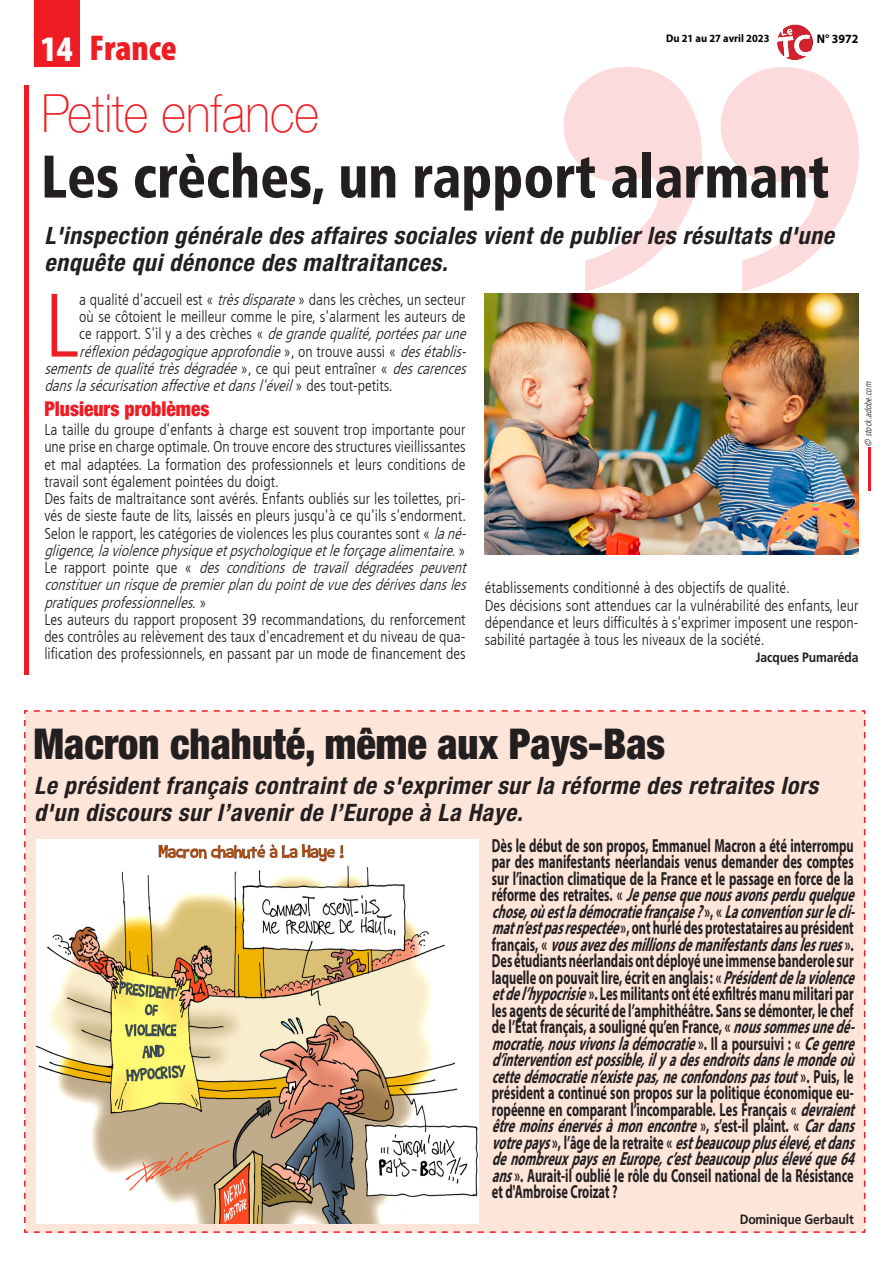
<style>
.page{position:relative;width:893px;height:1263px;background:#fff}
.page>*{position:absolute;margin:0;border:0;box-sizing:border-box;transform-origin:0 0}
._6_-_TEXTE{font:300 condensed 89.85px "Frutiger LT";color:#ee1d23}
._3_-_TITRE{font:900 condensed 60px "Frutiger LT Std";color:#231f20;scale:.9 1}
._3_-_TITRE-2{font:100 52.5px "Helvetica Neue";color:#ee1d23;scale:.9 1}
._7_-_INTERTITRE{font:900 condensed 42.6px "Helvetica Neue";color:#231f20;scale:.95 1}
.t1{font:900 condensed 36px "Myriad Pro";color:#ee1d23}
.t2{font:900 condensed 36px "Myriad Pro";color:#fff}
._5_-_CHAPO{font:italic 700 condensed 24px/27px "Helvetica Neue LT Std";letter-spacing:.025em;color:#231f20}
._7_-_INTERTITRE-2{font:900 condensed 20.4px "Helvetica Neue";color:#ee1d23;scale:.95 1}
.BREVE_2_-_SURTITRE{font:700 18.9px/16.5px "Myriad Pro";color:#231f20;scale:.65 1}
._6_-_TEXTE-2{font:300 condensed 15.75px/17.2px "Frutiger LT";color:#231f20;text-align:justify}
._6_-_TEXTE-3{font:italic 300 condensed 15.75px/17.2px "Frutiger LT";color:#231f20;text-align:justify}
._8_-_SIGNATURE{font:700 13.5px "Frutiger LT Std";letter-spacing:-.01em;color:#231f20;scale:.9 1}
.t3{font:700 12.6px "Myriad Pro";color:#000;scale:.95 1}
.t4{font:700 10.95px "Myriad Pro";color:#000;scale:.95 1}
.auteur_photo{font:italic 300 condensed 9.45px "Frutiger LT";color:#231f20;scale:.95 1}
.s1{font-style:italic}
.s2{font-style:normal}
</style>
<div class="page">
<img style="left:777px;top:24px;width:35px;height:35px">
<svg style="left:564px;top:67px;width:295px;height:224px;fill:#fcdbdc"></svg>
<div style="left:33px;top:0;width:47px;height:67px;background:#ee1d23"></div>
<hr style="left:868px;top:448px;width:3px;height:43px;background:#ee1d23">
<hr style="left:24px;top:86px;width:4px;height:589px;background:#ee1d23">
<img style="left:485px;top:293px;width:374px;height:261px">
<div style="left:24px;top:710px;width:842px;height:523px;background:#fde5da"></div>
<img style="left:36px;top:839px;width:442px;height:384px">
<p class="t2" style="left:41px;top:26px;width:33px">14</p>
<p class="t1" style="left:90px;top:25px;width:89px">France</p>
<p class="_3_-_TITRE-2" style="left:42px;top:74px;width:310px">Petite enfance</p>
<p class="t4" style="left:666px;top:32px;width:111px">Du 21 au 27 avril 2023</p>
<p class="t3" style="left:817px;top:31px;width:45px">N° 3972</p>
<p class="_3_-_TITRE" style="left:41px;top:141px;width:877px">Les crèches, un rapport alarmant</p>
<p class="_5_-_CHAPO" style="left:44px;top:222px;width:791px">L'inspection générale des affaires sociales vient de publier les résultats d'une enquête qui dénonce des maltraitances.</p>
<p class="_6_-_TEXTE" style="left:44px;top:275px;width:36px">L</p>
<p class="_6_-_TEXTE-2" style="left:79px;top:291px;width:388px">a qualité d'accueil est « <span class="s1">trèsdisparate</span>» dans les crèches, un secteur</p>
<p class="_6_-_TEXTE-2" style="left:79px;top:308px;width:388px">où se côtoient le meilleur comme le pire, s'alarment les auteurs de</p>
<p class="_6_-_TEXTE-3" style="left:79px;top:325px;width:393px"><span class="s2">c e r a p p o r t . S ' i l y a d e s c r è c h e s «</span> degrandequalité,portéesparune</p>
<p class="_6_-_TEXTE-3" style="left:79px;top:343px;width:393px">réflexionpédagogiqueapprofondie<span class="s2">» , o n t r o u v e a u s s i «</span> desétablis-</p>
<p class="_6_-_TEXTE-3" style="left:44px;top:360px;width:428px">sementsdequalitétrèsdégradée<span class="s2">» , c e q u i p e u t e n t r a î n e r «</span> descarences</p>
<p class="_6_-_TEXTE-3" style="left:44px;top:377px;width:350px">danslasécurisationaffectiveetdansl'éveil<span class="s2">» d e s t o u t - p e t i t s .</span></p>
<p class="_7_-_INTERTITRE-2" style="left:44px;top:396px;width:175px">Plusieurs problèmes</p>
<p class="_6_-_TEXTE-2" style="left:44px;top:421px;width:423px">La taille du groupe d'enfants à charge est souvent trop importante pour une prise en charge optimale. On trouve encore des structures vieillissantes et mal adaptées. La formation des professionnels et leurs conditions de travail sont également pointées du doigt.</p>
<p class="_6_-_TEXTE-2" style="left:44px;top:490px;width:428px;text-align:left">Des faits de maltraitance sont avérés. Enfants oubliés sur les toilettes, pri&shy;vés de sieste faute de lits, laissés en pleurs jusqu'à ce qu'ils s'endorment.<br>Selon le rapport, les catégories de violences les plus courantes sont « <span class="s1">lané&shy;gligence,laviolencephysiqueetpsychologiqueetleforçagealimentaire.</span>»</p>
<p class="_6_-_TEXTE-3" style="left:44px;top:559px;width:428px"><span class="s2">L e r a p p o r t p o i n t e q u e «</span> des conditions de travail dégradées peuvent constituerunrisquedepremierplandupointdevuedesdérivesdansles pratiquesprofessionnelles.<span class="s2">»</span></p>
<p class="_6_-_TEXTE-2" style="left:44px;top:611px;width:423px">Les auteurs du rapport proposent 39 recommandations, du renforcement des contrôles au relèvement des taux d'encadrement et du niveau de qua&shy;lification des professionnels, en passant par un mode de financement des</p>
<p class="auteur_photo" style="left:863px;top:447px;width:72px;rotate:-90deg">© stock.adobe.com</p>
<p class="_6_-_TEXTE-2" style="left:485px;top:579px;width:307px">établissements conditionné à des objectifs de qualité.</p>
<p class="_6_-_TEXTE-2" style="left:485px;top:597px;width:375px">Des décisions sont attendues car la vulnérabilité des enfants, leur dépendance et leurs difficultés à s'exprimer imposent une respon&shy;sabilité partagée à tous les niveaux de la société.</p>
<p class="_8_-_SIGNATURE" style="left:756px;top:650px;width:116px">Jacques Pumaréda</p>
<p class="_7_-_INTERTITRE" style="left:34px;top:718px;width:666px">Macron chahuté, même aux Pays-Bas</p>
<p class="_5_-_CHAPO" style="left:34px;top:773px;width:786px">Le président français contraint de s'exprimer sur la réforme des retraites lors d'un discours sur l’avenir de l’Europe à La Haye.</p>
<p class="BREVE_2_-_SURTITRE" style="left:492px;top:837px;width:568px">Dès le début de son propos, Emmanuel Macron a été interrompu par des manifestants néerlandais venus demander des comptes sur l’inaction climatique de la France et le passage en force de la r é f o r m e d e s r e t r a i t e s . « <span class="s1">Jepensequenousavonsperduquelque chose,oùestladémocratiefrançaise?</span>» , « <span class="s1">Laconventionsurlecli&shy;matn’estpasrespectée</span>», ont hurlé des protestataires au président f r a n ç a i s , « <span class="s1">vousavezdesmillionsdemanifestantsdanslesrues</span>» .<br>Des étudiants néerlandais ont déployé une immense banderole sur laquelle on pouvait lire, écrit en anglais : «<span class="s1">Présidentdelaviolence etdel’hypocrisie</span>». Les militants ont été exfiltrés manu militari par les agents de sécurité de l’amphithéâtre. Sans se démonter, le chef de l’État français, a souligné qu’en France, « <span class="s1">noussommesunedé&shy;mocratie,nousvivonsladémocratie</span>» . I l a p o u r s u i v i : « <span class="s1">Cegenre d’interventionestpossible,ilyadesendroitsdanslemondeoù cettedémocratien’existepas,neconfondonspastout</span>» . P u i s , l e président a continué son propos sur la politique économique eu&shy;ropéenne en comparant l’incomparable. Les Français « <span class="s1">devraient êtremoinsénervésàmonencontre</span>» , s ’ e s t - i l p l a i n t . « <span class="s1">Cardans votrepays</span>» , l ’ â g e d e l a r e t r a i t e « <span class="s1">estbeaucoupplusélevé,etdans denombreuxpaysenEurope,c’estbeaucoupplusélevéque64 ans</span>». Aurait-il oublié le rôle du Conseil national de la Résistance et d'Ambroise Croizat ?</p>
<p class="_8_-_SIGNATURE" style="left:740px;top:1211px;width:128px">Dominique Gerbault</p>
</div>
